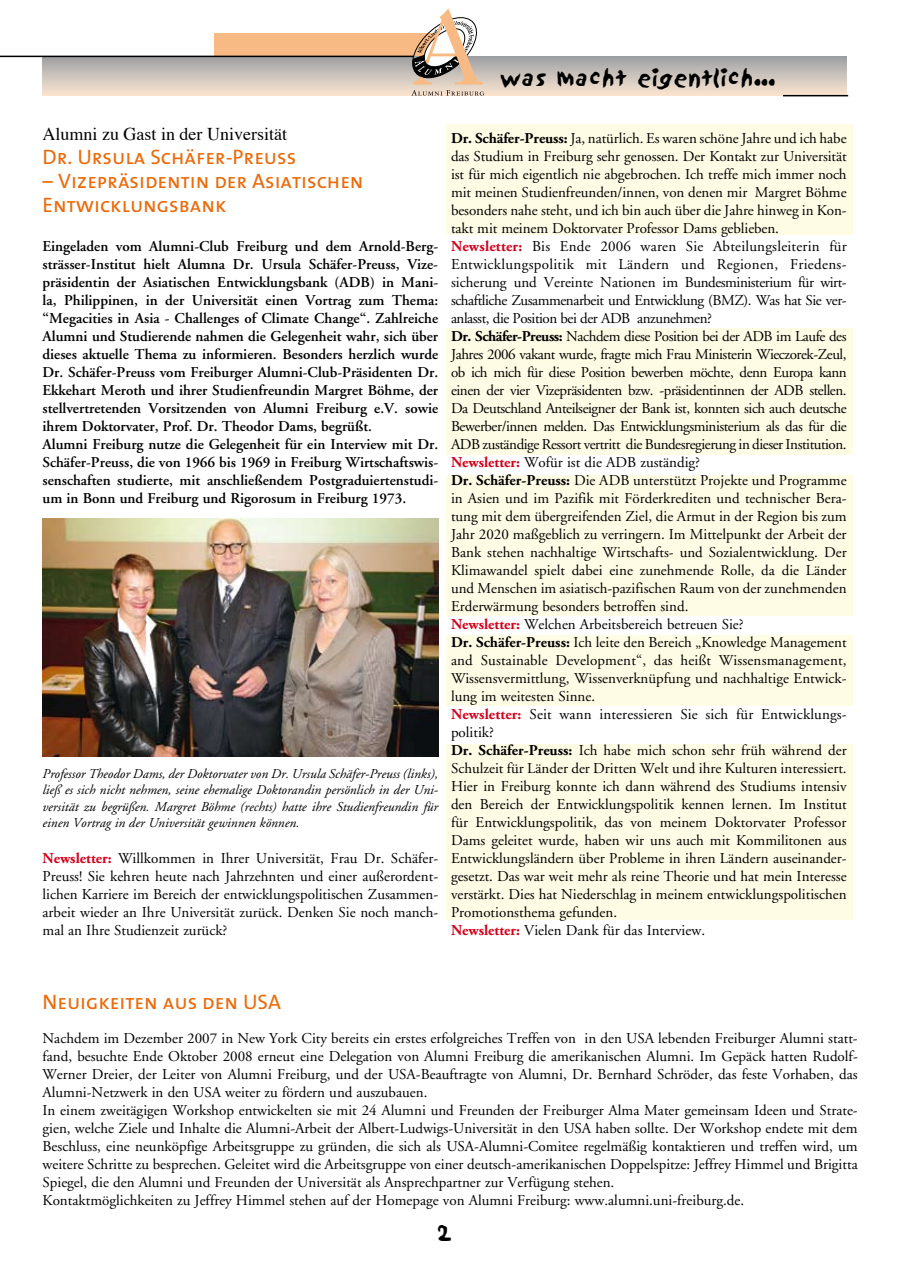
<style>
.page{position:relative;width:902px;height:1263px;background:#fff}
.page>*{position:absolute;margin:0;border:0;box-sizing:border-box;transform-origin:0 0}
.t1{font:21.75px "Sand";color:#000}
.t2{font:21px/24px "The Sans Caps";color:#eb6a0a}
.t3{font:18px "Times";color:#000}
.t4{font:15px/18px "Adobe Garamond";color:#000}
.t5{font:600 15px/18px "Adobe Garamond";color:#000}
.t6{font:italic 13.5px/16.5px "Adobe Garamond";color:#000;text-align:justify}
.s1{font-weight:700;color:#d3001b}
.s2{font-weight:700}
</style>
<div class="page">
<div style="left:214px;top:33px;width:224px;height:25px;background:#f8ba84"></div>
<div style="left:43px;top:57px;width:803px;height:39px;background:linear-gradient(to bottom,#9fa2a5,#fce6d2)"></div>
<hr style="left:0;top:56px;width:413px;height:1px;background:#000">
<hr style="left:783px;top:95px;width:65px;height:1px;background:#000">
<svg style="left:410px;top:8px;width:74px;height:88px"></svg>
<div style="left:445px;top:328px;width:407px;height:126px;background:#fffce5"></div>
<div style="left:445px;top:475px;width:407px;height:140px;background:#fffce5"></div>
<div style="left:445px;top:635px;width:407px;height:71px;background:#fffce5"></div>
<div style="left:445px;top:744px;width:407px;height:176px;background:#fffce5"></div>
<div style="left:445px;top:124px;width:407px;height:111px;background:#fffce5"></div>
<img style="left:43px;top:519px;width:395px;height:237px">
<h1 class="t1" style="left:499px;top:66px;width:279px">was macht eigentlich...</h1>
<p class="t3" style="left:43px;top:117px;width:246px">Alumni zu Gast in der Universität</p>
<h2 class="t2" style="left:43px;top:144px;width:255px">Dr. Ursula Schäfer-Preuss</h2>
<h2 class="t2" style="left:43px;top:168px;width:322px">– Vizepräsidentin der Asiatischen<br>Entwicklungsbank</h2>
<p class="t5" style="left:43px;top:238px;width:397px">Eingeladen vom Alumni-Club Freiburg und dem Arnold-Berg&shy;strässer-Institut hielt Alumna Dr. Ursula Schäfer-Preuss, Vize&shy;präsidentin der Asiatischen Entwicklungsbank (ADB) in Mani&shy;la, Philippinen, in der Universität einen Vortrag zum Thema: “Megacities in Asia - Challenges of Climate Change“. Zahlreiche Alumni und Studierende nahmen die Gelegenheit wahr, sich über dieses aktuelle Thema zu informieren. Besonders herzlich wurde Dr. Schäfer-Preuss vom Freiburger Alumni-Club-Präsidenten Dr.<br>Ekkehart Meroth und ihrer Studienfreundin Margret Böhme, der stellvertretenden Vorsitzenden von Alumni Freiburg e.V. sowie ihrem Doktorvater, Prof. Dr. Theodor Dams, begrüßt.<br>Alumni Freiburg nutze die Gelegenheit für ein Interview mit Dr.<br>Schäfer-Preuss, die von 1966 bis 1969 in Freiburg Wirtschaftswis&shy;senschaften studierte, mit anschließendem Postgraduiertenstudi&shy;um in Bonn und Freiburg und Rigorosum in Freiburg 1973.</p>
<p class="t6" style="left:43px;top:765px;width:397px">Professor Theodor Dams, der Doktorvater von Dr. Ursula Schäfer-Preuss (links), ließ es sich nicht nehmen, seine ehemalige Doktorandin persönlich in der Uni&shy;versität zu begrüßen. Margret Böhme (rechts) hatte ihre Studienfreundin für einen Vortrag in der Universität gewinnen können.</p>
<p class="t4" style="left:43px;top:850px;width:397px;text-align:justify"><span class="s1">Newsletter:</span> Willkommen in Ihrer Universität, Frau Dr. Schäfer-Preuss! Sie kehren heute nach Jahrzehnten und einer außerordent&shy;lichen Karriere im Bereich der entwicklungspolitischen Zusammen&shy;arbeit wieder an Ihre Universität zurück. Denken Sie noch manch&shy;mal an Ihre Studienzeit zurück?</p>
<p class="t4" style="left:451px;top:130px;width:397px"><span class="s2">Dr. Schäfer-Preuss:</span> Ja, natürlich. Es waren schöne Jahre und ich habe das Studium in Freiburg sehr genossen. Der Kontakt zur Universität ist für mich eigentlich nie abgebrochen. Ich treffe mich immer noch mit meinen Studienfreunden/innen, von denen mir Margret Böhme besonders nahe steht, und ich bin auch über die Jahre hinweg in Kon&shy;takt mit meinem Doktorvater Professor Dams geblieben.<br><span class="s1">Newsletter:</span> Bis Ende 2006 waren Sie Abteilungsleiterin für Entwicklungspolitik mit Ländern und Regionen, Friedens&shy;sicherung und Vereinte Nationen im Bundesministerium für wirt&shy;schaftliche Zusammenarbeit und Entwicklung (BMZ). Was hat Sie ver&shy;anlasst, die Position bei der ADB anzunehmen?<br><span class="s2">Dr. Schäfer-Preuss:</span> Nachdem diese Position bei der ADB im Laufe des Jahres 2006 vakant wurde, fragte mich Frau Ministerin Wieczorek-Zeul, ob ich mich für diese Position bewerben möchte, denn Europa kann einen der vier Vizepräsidenten bzw. -präsidentinnen der ADB stellen.<br>Da Deutschland Anteilseigner der Bank ist, konnten sich auch deutsche Bewerber/innen melden. Das Entwicklungsministerium als das für die ADB zuständige Ressort vertritt die Bundesregierung in dieser Institution.<br><span class="s1">Newsletter:</span> Wofür ist die ADB zuständig?<br><span class="s2">Dr. Schäfer-Preuss:</span> Die ADB unterstützt Projekte und Programme in Asien und im Pazifik mit Förderkrediten und technischer Bera&shy;tung mit dem übergreifenden Ziel, die Armut in der Region bis zum Jahr 2020 maßgeblich zu verringern. Im Mittelpunkt der Arbeit der Bank stehen nachhaltige Wirtschafts- und Sozialentwicklung. Der Klimawandel spielt dabei eine zunehmende Rolle, da die Länder und Menschen im asiatisch-pazifischen Raum von der zunehmenden Erderwärmung besonders betroffen sind.<br><span class="s1">Newsletter:</span> Welchen Arbeitsbereich betreuen Sie?<br><span class="s2">Dr. Schäfer-Preuss:</span> Ich leite den Bereich „Knowledge Management and Sustainable Development“, das heißt Wissensmanagement, Wissensvermittlung, Wissenverknüpfung und nachhaltige Entwick&shy;lung im weitesten Sinne.<br><span class="s1">Newsletter:</span> Seit wann interessieren Sie sich für Entwicklungs&shy;politik?<br><span class="s2">Dr. Schäfer-Preuss:</span> Ich habe mich schon sehr früh während der Schulzeit für Länder der Dritten Welt und ihre Kulturen interessiert.<br>Hier in Freiburg konnte ich dann während des Studiums intensiv den Bereich der Entwicklungspolitik kennen lernen. Im Institut für Entwicklungspolitik, das von meinem Doktorvater Professor Dams geleitet wurde, haben wir uns auch mit Kommilitonen aus Entwicklungsländern über Probleme in ihren Ländern auseinander&shy;gesetzt. Das war weit mehr als reine Theorie und hat mein Interesse verstärkt. Dies hat Niederschlag in meinem entwicklungspolitischen Promotionsthema gefunden.<br><span class="s1">Newsletter:</span> Vielen Dank für das Interview.</p>
<h2 class="t2" style="left:43px;top:989px;width:240px">Neuigkeiten aus den USA</h2>
<p class="t4" style="left:43px;top:1030px;width:816px">Nachdem im Dezember 2007 in New York City bereits ein erstes erfolgreiches Treffen von in den USA lebenden Freiburger Alumni statt&shy;fand, besuchte Ende Oktober 2008 erneut eine Delegation von Alumni Freiburg die amerikanischen Alumni. Im Gepäck hatten Rudolf-Werner Dreier, der Leiter von Alumni Freiburg, und der USA-Beauftragte von Alumni, Dr. Bernhard Schröder, das feste Vorhaben, das Alumni-Netzwerk in den USA weiter zu fördern und auszubauen.<br>In einem zweitägigen Workshop entwickelten sie mit 24 Alumni und Freunden der Freiburger Alma Mater gemeinsam Ideen und Strate&shy;gien, welche Ziele und Inhalte die Alumni-Arbeit der Albert-Ludwigs-Universität in den USA haben sollte. Der Workshop endete mit dem Beschluss, eine neunköpfige Arbeitsgruppe zu gründen, die sich als USA-Alumni-Comitee regelmäßig kontaktieren und treffen wird, um weitere Schritte zu besprechen. Geleitet wird die Arbeitsgruppe von einer deutsch-amerikanischen Doppelspitze: Jeffrey Himmel und Brigitta Spiegel, die den Alumni und Freunden der Universität als Ansprechpartner zur Verfügung stehen.<br>Kontaktmöglichkeiten zu Jeffrey Himmel stehen auf der Homepage von Alumni Freiburg: www.alumni.uni-freiburg.de.</p>
<h1 class="t1" style="left:438px;top:1221px;width:16px">2</h1>
</div>
